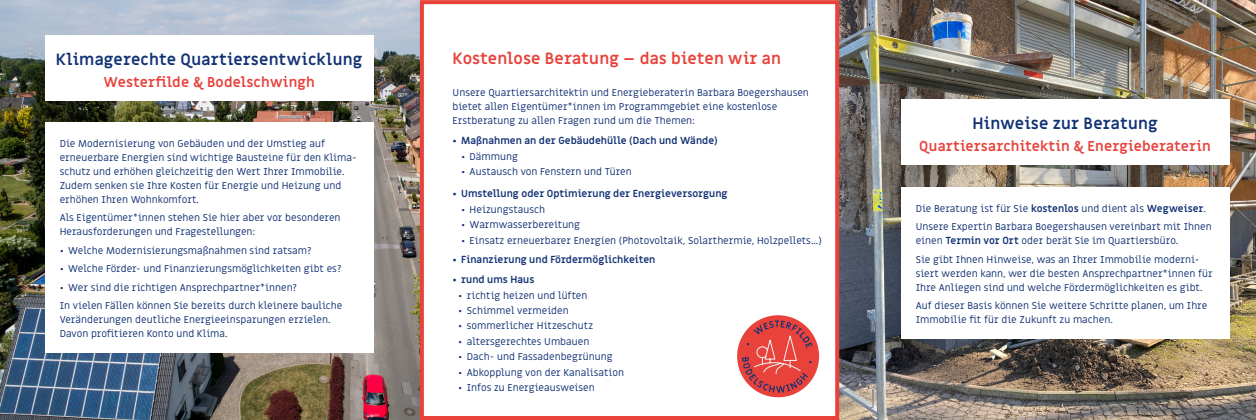
<style>
.page{position:relative;width:1256px;height:420px;background:#fff}
.page>*{position:absolute;margin:0;border:0;box-sizing:border-box;transform-origin:0 0}
.t1{font:700 16px "Miriam Libre";letter-spacing:.01em;color:#123274}
.t2{font:700 16px "Miriam Libre";letter-spacing:.005em;color:#e8423b}
.t3{font:700 14px "Miriam Libre";letter-spacing:.01em;color:#e8423b}
.t4{font:10px/14px "Miriam Libre";color:#123274}
.t5{font:700 10px "Miriam Libre";color:#123274}
.s1{font-weight:700}
</style>
<div class="page">
<img style="left:0;top:0;width:420px;height:420px">
<img style="left:839px;top:0;width:417px;height:420px">
<div style="left:45px;top:35px;width:328px;height:66px;background:#fff"></div>
<div style="left:45px;top:122px;width:328px;height:230px;background:#fff"></div>
<div style="left:420px;top:0;width:419px;height:420px;border:4px solid #e8423b"></div>
<div style="left:737px;top:315px;width:82px;height:82px;background:#e8423b;border-radius:50%"></div>
<svg style="left:742px;top:320px;width:70px;height:72px"></svg>
<div style="left:900px;top:99px;width:329px;height:66px;background:#fff"></div>
<div style="left:900px;top:187px;width:329px;height:151px;background:#fff"></div>
<h1 class="t1" style="left:56px;top:49px;width:308px">Klimagerechte Quartiersentwicklung</h1>
<h2 class="t3" style="left:103px;top:73px;width:213px">Westerfilde &amp; Bodelschwingh</h2>
<p class="t4" style="left:60px;top:136px;width:299px">Die Modernisierung von Gebäuden und der Umstieg auf erneuerbare Energien sind wichtige Bausteine für den Klima&shy;schutz und erhöhen gleichzeitig den Wert Ihrer Immobilie.<br>Zudem senken sie Ihre Kosten für Energie und Heizung und erhöhen Ihren Wohnkomfort.</p>
<p class="t4" style="left:60px;top:211px;width:282px">Als Eigentümer*innen stehen Sie hier aber vor besonderen<br>Herausforderungen und Fragestellungen:</p>
<p class="t4" style="left:60px;top:243px;width:253px">• Welche Modernisierungsmaßnahmen sind ratsam?</p>
<p class="t4" style="left:60px;top:262px;width:283px">• Welche Förder- und Finanzierungsmöglichkeiten gibt es?</p>
<p class="t4" style="left:60px;top:278px;width:284px;line-height:18.5px">• Wer sind die richtigen Ansprechpartner*innen?<br>In vielen Fällen können Sie bereits durch kleinere bauliche</p>
<p class="t4" style="left:60px;top:313px;width:272px">Veränderungen deutliche Energieeinsparungen erzielen.<br>Davon profitieren Konto und Klima.</p>
<h1 class="t2" style="left:453px;top:48px;width:330px">Kostenlose Beratung – das bieten wir an</h1>
<p class="t4" style="left:453px;top:86px;width:358px">Unsere Quartiersarchitektin und Energieberaterin Barbara Boegershausen bietet allen Eigentümer*innen im Programmgebiet eine kostenlose<br>Erstberatung zu allen Fragen rund um die Themen:</p>
<p class="t5" style="left:453px;top:134px;width:266px">• Maßnahmen an der Gebäudehülle (Dach und Wände)</p>
<p class="t4" style="left:461px;top:149px;width:58px">• Dämmung</p>
<p class="t4" style="left:461px;top:165px;width:172px">• Austausch von Fenstern und Türen</p>
<p class="t5" style="left:453px;top:188px;width:276px">• Umstellung oder Optimierung der Energieversorgung</p>
<p class="t4" style="left:461px;top:203px;width:85px">• Heizungstausch</p>
<p class="t4" style="left:461px;top:218px;width:120px">• Warmwasserbereitung</p>
<p class="t4" style="left:461px;top:233px;width:362px">• Einsatz erneuerbarer Energien (Photovoltaik, Solarthermie, Holzpellets...)</p>
<p class="t5" style="left:453px;top:253px;width:204px">• Finanzierung und Fördermöglichkeiten</p>
<p class="t5" style="left:453px;top:273px;width:83px">• rund ums Haus</p>
<p class="t4" style="left:458px;top:288px;width:131px">• richtig heizen und lüften</p>
<p class="t4" style="left:458px;top:304px;width:112px">• Schimmel vermeiden</p>
<p class="t4" style="left:458px;top:319px;width:136px">• sommerlicher Hitzeschutz</p>
<p class="t4" style="left:458px;top:334px;width:132px">• altersgerechtes Umbauen</p>
<p class="t4" style="left:458px;top:350px;width:156px">• Dach- und Fassadenbegrünung</p>
<p class="t4" style="left:458px;top:365px;width:167px">• Abkopplung von der Kanalisation</p>
<p class="t4" style="left:458px;top:381px;width:138px">• Infos zu Energieausweisen</p>
<h1 class="t1" style="left:972px;top:113px;width:187px">Hinweise zur Beratung</h1>
<h2 class="t3" style="left:919px;top:137px;width:293px">Quartiersarchitektin &amp; Energieberaterin</h2>
<p class="t4" style="left:916px;top:199px;width:297px;line-height:18.5px">Die Beratung ist für Sie <span class="s1">kostenlos</span> und dient als <span class="s1">Wegweiser</span>.<br>Unsere Expertin Barbara Boegershausen vereinbart mit Ihnen</p>
<p class="t4" style="left:916px;top:232px;width:285px;line-height:18.5px">einen <span class="s1">Termin vor Ort</span> oder berät Sie im Quartiersbüro.<br>Sie gibt Ihnen Hinweise, was an Ihrer Immobilie moderni-</p>
<p class="t4" style="left:916px;top:267px;width:299px">siert werden kann, wer die besten Ansprechpartner*innen für<br>Ihre Anliegen sind und welche Fördermöglichkeiten es gibt.</p>
<p class="t4" style="left:916px;top:299px;width:293px">Auf dieser Basis können Sie weitere Schritte planen, um Ihre<br>Immobilie fit für die Zukunft zu machen.</p>
</div>
